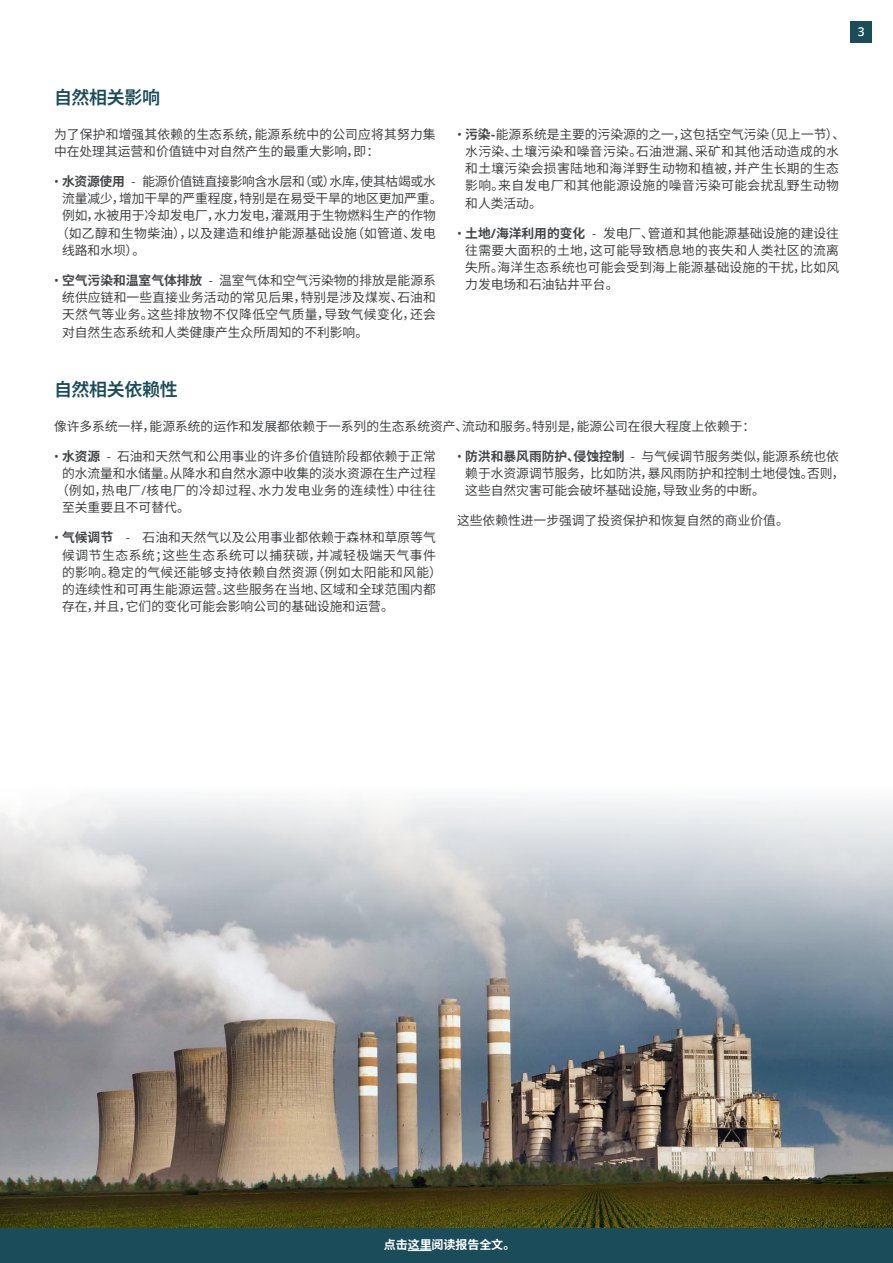
<style>
.page{position:relative;width:893px;height:1263px;background:#fff}
.page>*{position:absolute;margin:0;border:0;box-sizing:border-box;transform-origin:0 0}
.t1{font:600 18px "Noto Sans SC";letter-spacing:-.02em;color:#1b4c5a}
.t2{font:12.75px/17.2px "Noto Sans SC";color:#464749}
.t3{font:12.75px/17.2px "Noto Sans SC";letter-spacing:.03em;color:#464749}
.t4{font:12.75px "Noto Sans SC";letter-spacing:-.02em;color:#464749}
.t5{font:12.75px "Noto Sans SC";letter-spacing:.025em;color:#464749}
.t6{font:700 12px "Noto Sans SC";letter-spacing:-.005em;color:#fff}
.t7{font:600 12px "Open Sans";color:#fff}
.s1{font-family:"Open Sans"}
.s2{font-weight:700}
.s3{font-family:"Open Sans";font-weight:700}
</style>
<div class="page">
<img style="left:0;top:799px;width:893px;height:430px">
<div style="left:0;top:1229px;width:893px;height:34px;background:#1b4c5a"></div>
<svg style="left:408px;top:1250px;width:24px;height:1px"></svg>
<div style="left:850px;top:21px;width:22px;height:21px;background:#1b4c5a"></div>
<p class="t7" style="left:858px;top:23px;width:8px">3</p>
<h1 class="t1" style="left:54px;top:88px;width:108px">自然相关影响</h1>
<p class="t2" style="left:54px;top:126px;width:383px">为了保护和增强其依赖的生态系统，能源系统中的公司应将其努力集中在处理其运营和价值链中对自然产生的最重大影响，即：</p>
<p class="t4" style="left:54px;top:174px;width:383px"><span class="s1">•</span> <span class="s2">水资源使用</span> <span class="s1">-</span> 能源价值链直接影响含水层和（或）水库，使其枯竭或水</p>
<p class="t2" style="left:62px;top:190px;width:382px">流量减少，增加干旱的严重程度，特别是在易受干旱的地区更加严重。</p>
<p class="t2" style="left:62px;top:207px;width:375px">例如，水被用于冷却发电厂，水力发电，灌溉用于生物燃料生产的作物</p>
<p class="t5" style="left:56px;top:226px;width:381px">（如乙醇和生物柴油），以及建造和维护能源基础设施（如管道、发电</p>
<p class="t2" style="left:62px;top:242px;width:85px">线路和水坝）。</p>
<p class="t2" style="left:62px;top:272px;width:375px;text-align:justify;text-indent:-8px"><span class="s1">•</span> <span class="s2">空气污染和温室气体排放</span> <span class="s1">-</span> 温室气体和空气污染物的排放是能源系统供应链和一些直接业务活动的常见后果，特别是涉及煤炭、石油和天然气等业务。这些排放物不仅降低空气质量，导致气候变化，还会对自然生态系统和人类健康产生众所周知的不利影响。</p>
<p class="t3" style="left:465px;top:126px;width:382px;text-indent:-8px"><span class="s1">•</span> <span class="s2">污染</span> <span class="s3">-</span>能源系统是主要的污染源的之一，这包括空气污染（见上一节）、水污染、土壤污染和噪音污染。石油泄漏、采矿和其他活动造成的水和土壤污染会损害陆地和海洋野生动物和植被，并产生长期的生态影响。来自发电厂和其他能源设施的噪音污染可能会扰乱野生动物和人类活动。</p>
<p class="t2" style="left:465px;top:225px;width:375px;text-align:justify;text-indent:-8px"><span class="s1">•</span> <span class="s2">土地</span><span class="s3">/</span><span class="s2">海洋利用的变化</span> <span class="s1">-</span> 发电厂、管道和其他能源基础设施的建设往往需要大面积的土地，这可能导致栖息地的丧失和人类社区的流离失所。海洋生态系统也可能会受到海上能源基础设施的干扰，比如风力发电场和石油钻井平台。</p>
<h1 class="t1" style="left:54px;top:380px;width:125px">自然相关依赖性</h1>
<p class="t2" style="left:54px;top:417px;width:703px">像许多系统一样，能源系统的运作和发展都依赖于一系列的生态系统资产、流动和服务。特别是，能源公司在很大程度上依赖于：</p>
<p class="t2" style="left:54px;top:447px;width:383px"><span class="s1">•</span> <span class="s2">水资源</span> <span class="s1">-</span> 石油和天然气和公用事业的许多价值链阶段都依赖于正常</p>
<p class="t2" style="left:62px;top:465px;width:375px">的水流量和水储量。从降水和自然水源中收集的淡水资源在生产过程</p>
<p class="t3" style="left:56px;top:482px;width:381px">（例如，热电厂<span class="s1">/</span>核电厂的冷却过程、水力发电业务的连续性）中往往</p>
<p class="t2" style="left:62px;top:499px;width:129px">至关重要且不可替代。</p>
<p class="t2" style="left:62px;top:529px;width:381px;text-indent:-8px"><span class="s1">•</span> <span class="s2">气候调节</span> <span class="s1">-</span> 石油和天然气以及公用事业都依赖于森林和草原等气候调节生态系统；这些生态系统可以捕获碳，并减轻极端天气事件的影响。稳定的气候还能够支持依赖自然资源（例如太阳能和风能）的连续性和可再生能源运营。这些服务在当地、区域和全球范围内都存在，并且，它们的变化可能会影响公司的基础设施和运营。</p>
<p class="t2" style="left:465px;top:447px;width:381px;text-indent:-8px"><span class="s1">•</span> <span class="s2">防洪和暴风雨防护、侵蚀控制</span> <span class="s1">-</span> 与气候调节服务类似，能源系统也依赖于水资源调节服务，比如防洪，暴风雨防护和控制土地侵蚀。否则，这些自然灾害可能会破坏基础设施，导致业务的中断。</p>
<p class="t2" style="left:457px;top:512px;width:333px">这些依赖性进一步强调了投资保护和恢复自然的商业价值。</p>
<p class="t6" style="left:384px;top:1238px;width:133px">点击这里阅读报告全文。</p>
</div>
